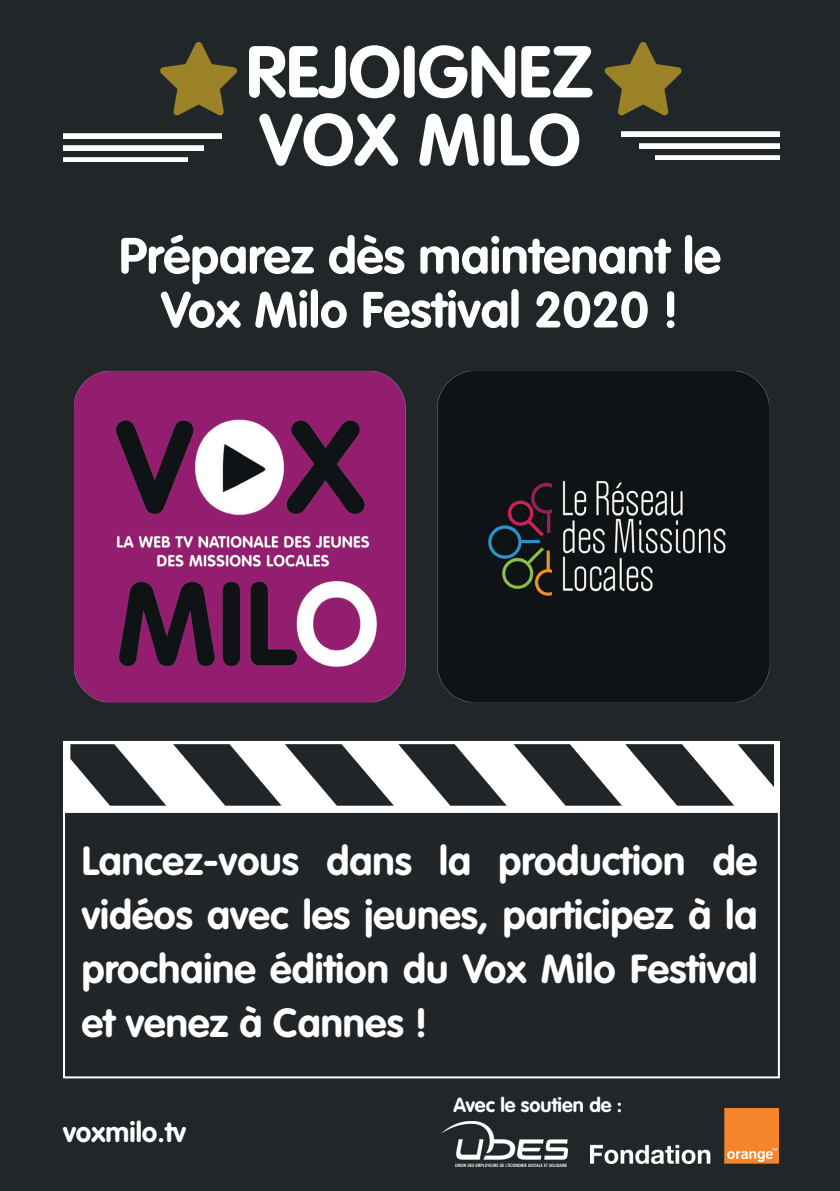
<style>
.page{position:relative;width:840px;height:1191px;background:#fff}
.page>*{position:absolute;margin:0;border:0;box-sizing:border-box;transform-origin:0 0}
.t1{font:700 72px/68px "VAG Rounded";color:#fff}
.t2{font:700 50px/54px "VAG Rounded";color:#fff;text-align:center}
.t3{font:700 40px/54px "VAG Rounded";color:#fff;text-align:justify}
.t4{font:700 28px "VAG Rounded";color:#fff}
.t5{font:700 20px "VAG Rounded";color:#fff}
</style>
<div class="page">
<div style="left:0;top:0;width:839px;height:1191px;background:#212628"></div>
<svg style="left:160px;top:42px;width:77px;height:74px"></svg>
<svg style="left:604px;top:42px;width:77px;height:74px"></svg>
<img style="left:63px;top:134px;width:158px;height:4px">
<img style="left:63px;top:146px;width:140px;height:4px">
<img style="left:63px;top:157px;width:124px;height:5px">
<img style="left:621px;top:132px;width:158px;height:4px">
<img style="left:639px;top:144px;width:140px;height:4px">
<img style="left:655px;top:155px;width:124px;height:5px">
<svg style="left:63px;top:813px;width:716px;height:265px"></svg>
<svg style="left:63px;top:746px;width:716px;height:67px;background:#f3f3f4"></svg>
<img style="left:70px;top:746px;width:703px;height:59px">
<img style="left:441px;top:1121px;width:126px;height:45px">
<img style="left:590px;top:1108px;width:188px;height:55px">
<img style="left:63px;top:370px;width:717px;height:376px">
<p class="t1" style="left:246px;top:37px;width:349px">REJOIGNEZ<br>VOX MILO</p>
<p class="t2" style="left:119px;top:228px;width:603px">Préparez dès maintenant le<br>Vox Milo Festival 2020 !</p>
<p class="t3" style="left:82px;top:833px;width:677px">Lancez-vous dans la production de vidéos avec les jeunes, participez à la prochaine édition du Vox Milo Festival et venez à Cannes !</p>
<p class="t4" style="left:63px;top:1115px;width:125px">voxmilo.tv</p>
<p class="t5" style="left:453px;top:1093px;width:170px">Avec le soutien de :</p>
</div>
